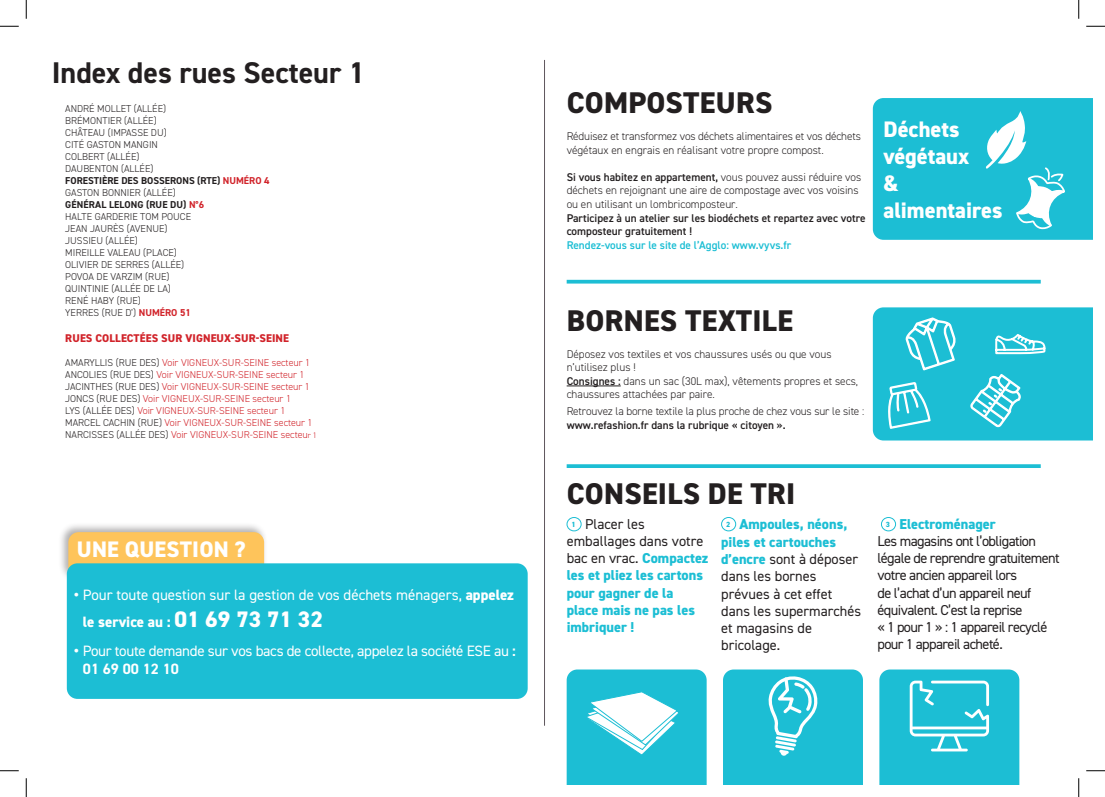
<style>
.page{position:relative;width:1105px;height:797px;background:#fff}
.page>*{position:absolute;margin:0;border:0;box-sizing:border-box;transform-origin:0 0}
.t1{font:800 30px "DIN2014";letter-spacing:.01em;color:#231f20}
.t2{font:700 30px "DIN2014";color:#231f20}
.t3{font:800 22.5px "DIN2014";color:#fff}
.t4{font:15px/27px "DIN2014";color:#fff}
.t5{font:15px/18px "DIN2014";letter-spacing:-.02em;color:#fff}
.t6{font:14.38px/17.2px "DIN2014";letter-spacing:-.04em;color:#231f20}
.t7{font:14.38px/17.2px "DIN2014";color:#231f20}
.t8{font:800 14.38px/17.2px "DIN2014";color:#1cbed4}
.t9{font:300 11.25px/13.5px "DIN2014";color:#231f20}
.t10{font:600 11.25px/13.5px "DIN2014";color:#231f20}
.t11{font:600 11.25px "DIN2014";color:#1cbed4}
.t12{font:800 11.25px "DIN2014";letter-spacing:.01em;color:#d1232a}
.t13{font:300 10px/12px "DIN2014";color:#d1232a}
.t14{font:300 10px "DIN2014";color:#231f20}
.t15{font:700 10px "DIN2014";color:#231f20}
.t16{font:800 7.5px "DIN2014";color:#1cbed4}
.s1{color:#d1232a}
.s2{font-weight:700;color:#d1232a}
.s3{color:#231f20}
.s4{font-size:8.12px}
.s5{font-family:"Arial"}
.s6{font-weight:800}
.s7{font-weight:800;font-size:22.5px}
.s8{font-weight:700}
.s9{font-weight:600}
.s10{font-weight:400;color:#231f20}
.s11{font-weight:800;color:#1cbed4}
</style>
<div class="page">
<hr style="left:544px;top:60px;width:1px;height:665px;background:#5e565c">
<div style="left:881px;top:517px;width:15px;height:14px;border:1px solid #1cbed4;border-radius:50%"></div>
<div style="left:567px;top:517px;width:14px;height:14px;border:1px solid #1cbed4;border-radius:50%"></div>
<div style="left:721px;top:517px;width:15px;height:14px;border:1px solid #1cbed4;border-radius:50%"></div>
<hr style="left:567px;top:385px;width:54px;height:1px;background:#231f20">
<svg style="left:873px;top:307px;width:220px;height:133px;background:#2fc3d7"></svg>
<div style="left:58px;top:522px;width:209px;height:60px;background:#231f20;opacity:.35"></div>
<div style="left:68px;top:532px;width:196px;height:47px;background:#fec45b;border-radius:10px"></div>
<div style="left:67px;top:563px;width:461px;height:136px;background:#1cbed4;border-radius:11px"></div>
<hr style="left:567px;top:280px;width:474px;height:3px;background:#1cbed4">
<svg style="left:567px;top:464px;width:474px;height:4px;background:#2ac2d6"></svg>
<svg style="left:873px;top:98px;width:220px;height:142px;background:#2dc2d7"></svg>
<svg style="left:567px;top:669px;width:140px;height:116px"></svg>
<svg style="left:723px;top:669px;width:140px;height:116px;background:#2cc2d7"></svg>
<svg style="left:879px;top:669px;width:140px;height:116px;background:#32c4d8"></svg>
<svg style="left:0;top:25px;width:19px;height:2px"></svg>
<svg style="left:1086px;top:25px;width:19px;height:2px"></svg>
<svg style="left:0;top:770px;width:19px;height:1px"></svg>
<svg style="left:1086px;top:770px;width:19px;height:1px"></svg>
<svg style="left:25px;top:0;width:2px;height:19px"></svg>
<svg style="left:25px;top:778px;width:2px;height:19px"></svg>
<svg style="left:1078px;top:0;width:1px;height:19px"></svg>
<svg style="left:1078px;top:778px;width:1px;height:19px"></svg>
<p class="t2" style="left:52px;top:53px;width:315px">Index des rues Secteur 1</p>
<p class="t14" style="left:65px;top:102px;width:102px">ANDRÉ MOLLET (ALLÉE)</p>
<p class="t14" style="left:65px;top:114px;width:93px">BRÉMONTIER (ALLÉE)</p>
<p class="t14" style="left:65px;top:126px;width:103px">CHÂTEAU (IMPASSE DU)</p>
<p class="t14" style="left:65px;top:138px;width:94px">CITÉ GASTON MANGIN</p>
<p class="t14" style="left:65px;top:150px;width:76px">COLBERT (ALLÉE)</p>
<p class="t14" style="left:65px;top:162px;width:90px">DAUBENTON (ALLÉE)</p>
<p class="t15" style="left:65px;top:174px;width:206px">FORESTIÈRE DES BOSSERONS (RTE) <span class="s1">NUMÉRO 4</span></p>
<p class="t14" style="left:65px;top:186px;width:112px">GASTON BONNIER (ALLÉE)</p>
<p class="t15" style="left:65px;top:198px;width:140px">GÉNÉRAL LELONG (RUE DU) <span class="s1">N°6</span></p>
<p class="t14" style="left:65px;top:210px;width:127px">HALTE GARDERIE TOM POUCE</p>
<p class="t14" style="left:65px;top:222px;width:104px">JEAN JAURÈS (AVENUE)</p>
<p class="t14" style="left:65px;top:234px;width:74px">JUSSIEU (ALLÉE)</p>
<p class="t14" style="left:65px;top:246px;width:113px">MIREILLE VALEAU (PLACE)</p>
<p class="t14" style="left:65px;top:258px;width:121px">OLIVIER DE SERRES (ALLÉE)</p>
<p class="t14" style="left:65px;top:270px;width:106px">POVOA DE VARZIM (RUE)</p>
<p class="t14" style="left:65px;top:282px;width:107px">QUINTINIE (ALLÉE DE LA)</p>
<p class="t14" style="left:65px;top:294px;width:77px">RENÉ HABY (RUE)</p>
<p class="t14" style="left:65px;top:306px;width:127px">YERRES (RUE D’) <span class="s2">NUMÉRO 51</span></p>
<p class="t12" style="left:65px;top:330px;width:225px">RUES COLLECTÉES SUR VIGNEUX-SUR-SEINE</p>
<p class="t13" style="left:65px;top:356px;width:246px"><span class="s3">AMARYLLIS (RUE DES)</span> Voir VIGNEUX-SUR-SEINE secteur 1</p>
<p class="t13" style="left:65px;top:368px;width:241px"><span class="s3">ANCOLIES (RUE DES)</span> Voir VIGNEUX-SUR-SEINE secteur 1</p>
<p class="t13" style="left:65px;top:380px;width:249px"><span class="s3">JACINTHES (RUE DES)</span> Voir VIGNEUX-SUR-SEINE secteur 1<br><span class="s3">JONCS (RUE DES)</span> Voir VIGNEUX-SUR-SEINE secteur 1<br><span class="s3">LYS (ALLÉE DES)</span> Voir VIGNEUX-SUR-SEINE secteur 1<br><span class="s3">MARCEL CACHIN (RUE)</span> Voir VIGNEUX-SUR-SEINE secteur 1</p>
<p class="t13" style="left:65px;top:428px;width:253px"><span class="s3">NARCISSES (ALLÉE DES)</span> Voir VIGNEUX-SUR-SEINE secteu<span class="s4">r 1</span></p>
<p class="t3" style="left:77px;top:534px;width:170px">UNE QUESTION ?</p>
<p class="t4" style="left:83px;top:581px;width:433px;text-indent:-9px"><span class="s5">•</span> Pour toute question sur la gestion de vos déchets ménagers, <span class="s6">appelez le service au :</span> <span class="s7">01 69 73 71 32</span></p>
<p class="t5" style="left:83px;top:641px;width:434px;text-indent:-9px"><span class="s5">•</span> Pour toute demande sur vos bacs de collecte, appelez la société ESE au <span class="s8">:<br>01 69 00 12 10</span></p>
<p class="t1" style="left:567px;top:83px;width:207px">COMPOSTEURS</p>
<p class="t9" style="left:567px;top:130px;width:296px">Réduisez et transformez vos déchets alimentaires et vos déchets végétaux en engrais en réalisant votre propre compost.</p>
<p class="t9" style="left:567px;top:170px;width:296px"><span class="s9">Si vous habitez en appartement,</span> vous pouvez aussi réduire vos déchets en rejoignant une aire de compostage avec vos voisins ou en utilisant un lombricomposteur.</p>
<p class="t10" style="left:567px;top:211px;width:300px">Participez à un atelier sur les biodéchets et repartez avec votre composteur gratuitement !</p>
<p class="t11" style="left:567px;top:237px;width:226px">Rendez-vous sur le site de l’Agglo: www.vyvs.fr</p>
<p class="t3" style="left:883px;top:114px;width:78px">Déchets</p>
<p class="t3" style="left:883px;top:141px;width:87px">végétaux</p>
<p class="t3" style="left:883px;top:168px;width:17px">&amp;</p>
<p class="t3" style="left:883px;top:195px;width:121px">alimentaires</p>
<p class="t1" style="left:567px;top:300px;width:228px">BORNES TEXTILE</p>
<p class="t9" style="left:567px;top:347px;width:266px">Déposez vos textiles et vos chaussures usés ou que vous n’utilisez plus !</p>
<p class="t9" style="left:567px;top:374px;width:293px"><span class="s9">Consignes :</span> dans un sac (30L max), vêtements propres et secs, chaussures attachées par paire.</p>
<p class="t9" style="left:567px;top:405px;width:299px">Retrouvez la borne textile la plus proche de chez vous sur le site : <span class="s9">www.refashion.fr dans la rubrique « citoyen ».</span></p>
<p class="t1" style="left:567px;top:473px;width:230px">CONSEILS DE TRI</p>
<p class="t8" style="left:567px;top:515px;width:143px;text-indent:18px"><span class="s10">Placer les emballages dans votre bac en vrac.</span> Compactez les et pliez les cartons pour gagner de la place mais ne pas les imbriquer !</p>
<p class="t16" style="left:726px;top:519px;width:6px">2</p>
<p class="t7" style="left:721px;top:515px;width:141px;text-indent:18px"><span class="s11">Ampoules, néons, piles et cartouches d’encre</span> sont à déposer dans les bornes prévues à cet effet dans les supermarchés et magasins de bricolage.</p>
<p class="t16" style="left:571px;top:519px;width:6px">1</p>
<p class="t6" style="left:877px;top:514px;width:184px;text-indent:22px"><span class="s11">Electroménager<br></span>Les magasins ont l’obligation légale de reprendre gratuitement votre ancien appareil lors<br>de l’achat d’un appareil neuf équivalent. C’est la reprise<br>« 1 pour 1 » : 1 appareil recyclé pour 1 appareil acheté.</p>
<p class="t16" style="left:886px;top:519px;width:6px">3</p>
</div>
